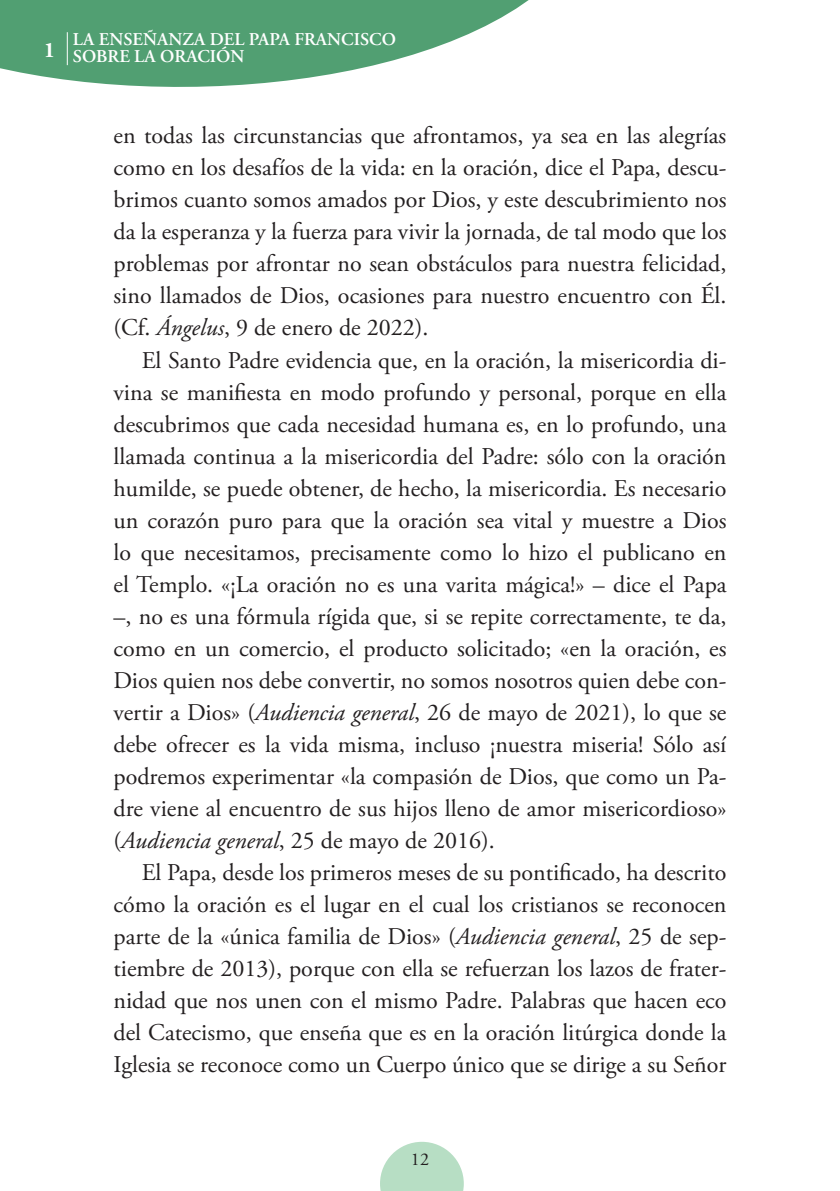
<style>
.page{position:relative;width:840px;height:1191px;background:#fff}
.page>*{position:absolute;margin:0;border:0;box-sizing:border-box;transform-origin:0 0}
.t1{font:24px/32px "Adobe Garamond Pro";color:#231f20;text-align:justify}
.t2{font:700 22px "Adobe Garamond Pro";color:#fff}
.t3{font:600 18px/17px "Adobe Garamond Pro";color:#fff}
.t4{font:18px "Adobe Garamond Pro";color:#231f20}
.s1{font-style:italic}
</style>
<div class="page">
<svg style="left:380px;top:1141px;width:83px;height:50px"></svg>
<svg style="left:0;top:0;width:529px;height:87px;fill:#519f72"></svg>
<hr style="left:67px;top:32px;width:1px;height:33px;background:#fff">
<p class="t2" style="left:44px;top:37px;width:13px">1</p>
<p class="t3" style="left:73px;top:31px;width:324px">LA ENSEÑANZA DEL PAPA FRANCISCO<br>SOBRE LA ORACIÓN</p>
<p class="t1" style="left:113px;top:121px;width:614px">en todas las circunstancias que afrontamos, ya sea en las alegrías como en los desafíos de la vida: en la oración, dice el Papa, descu&shy;brimos cuanto somos amados por Dios, y este descubrimiento nos da la esperanza y la fuerza para vivir la jornada, de tal modo que los problemas por afrontar no sean obstáculos para nuestra felicidad, sino llamados de Dios, ocasiones para nuestro encuentro con Él. (Cf. <span class="s1">Ángelus</span>, 9 de enero de 2022).</p>
<p class="t1" style="left:113px;top:345px;width:614px;text-indent:28px">El Santo Padre evidencia que, en la oración, la misericordia di&shy;vina se manifiesta en modo profundo y personal, porque en ella descubrimos que cada necesidad humana es, en lo profundo, una llamada continua a la misericordia del Padre: sólo con la oración humilde, se puede obtener, de hecho, la misericordia. Es necesario un corazón puro para que la oración sea vital y muestre a Dios lo que necesitamos, precisamente como lo hizo el publicano en el Templo. «¡La oración no es una varita mágica!» – dice el Papa –, no es una fórmula rígida que, si se repite correctamente, te da, como en un comercio, el producto solicitado; «en la oración, es Dios quien nos debe convertir, no somos nosotros quien debe con&shy;vertir a Dios» (<span class="s1">Audiencia general</span>, 26 de mayo de 2021), lo que se debe ofrecer es la vida misma, incluso ¡nuestra miseria! Sólo así podremos experimentar «la compasión de Dios, que como un Pa&shy;dre viene al encuentro de sus hijos lleno de amor misericordioso» (<span class="s1">Audiencia general</span>, 25 de mayo de 2016).</p>
<p class="t1" style="left:113px;top:857px;width:614px;text-indent:28px">El Papa, desde los primeros meses de su pontificado, ha descrito cómo la oración es el lugar en el cual los cristianos se reconocen parte de la «única familia de Dios» (<span class="s1">Audiencia general</span>, 25 de sep&shy;tiembre de 2013), porque con ella se refuerzan los lazos de frater&shy;nidad que nos unen con el mismo Padre. Palabras que hacen eco del Catecismo, que enseña que es en la oración litúrgica donde la Iglesia se reconoce como un Cuerpo único que se dirige a su Señor</p>
<p class="t4" style="left:411px;top:1148px;width:19px">12</p>
</div>
